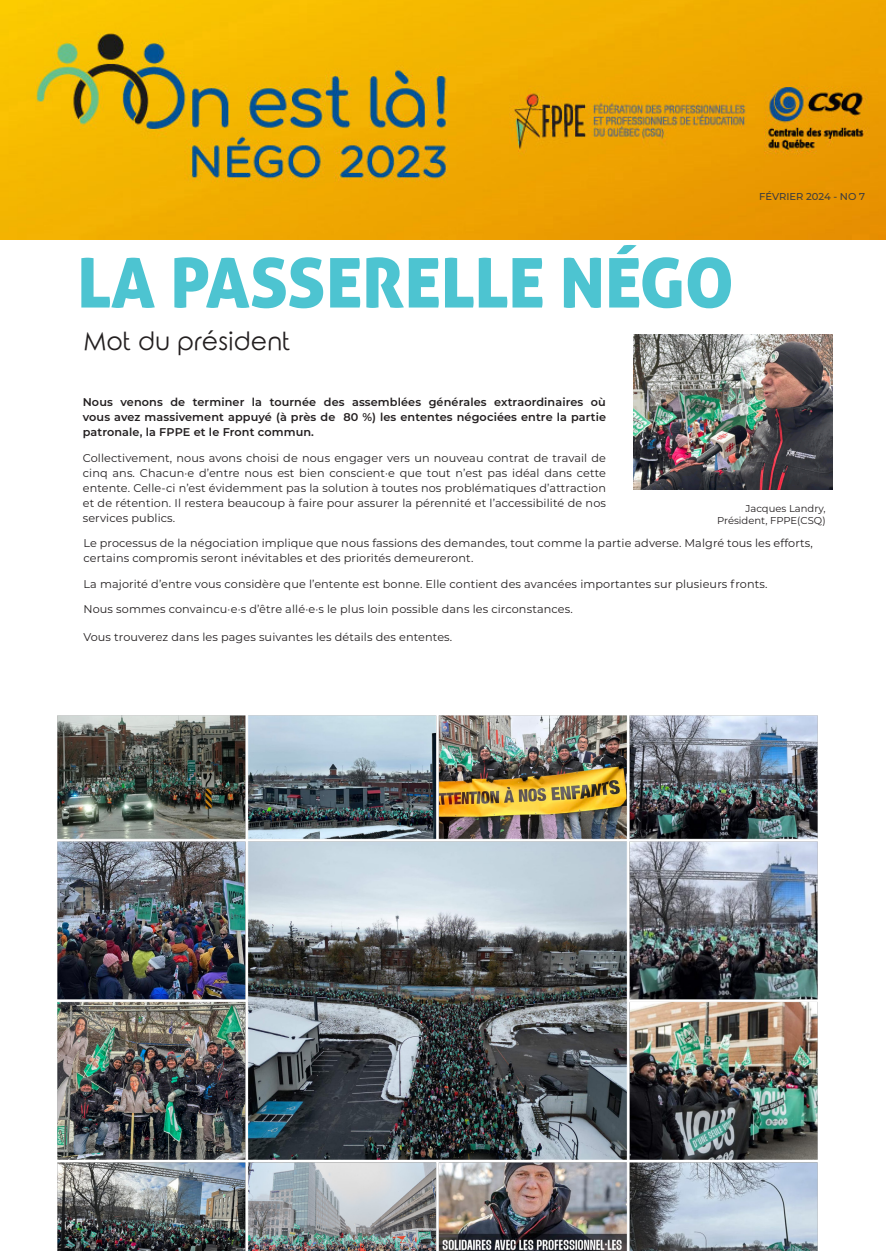
<style>
.page{position:relative;width:886px;height:1251px;background:#fff}
.page>*{position:absolute;margin:0;border:0;box-sizing:border-box;transform-origin:0 0}
.Titre_de_section_de_page_-_Noir{font:68.75px "Aller Display";color:#4dc4d1}
.Quote_centered{font:25px "Rounded Elegance";color:#231f20}
.Quote_centered-2{font:11.25px/15px "Montserrat";letter-spacing:.01em;color:#231f20}
.Quote_centered-3{font:600 11.25px/15px "Montserrat";letter-spacing:.01em;color:#231f20;text-align:justify}
.Quote_centered-4{font:10px "Montserrat";color:#231f20}
.Quote_centered-5{font:500 10px "Montserrat";color:#3e3e3f}
</style>
<div class="page">
<img style="left:0;top:0;width:886px;height:240px">
<img style="left:633px;top:335px;width:200px;height:154px">
<img style="left:57px;top:715px;width:761px;height:536px">
<p class="Titre_de_section_de_page_-_Noir" style="left:77px;top:239px;width:658px">LA PASSERELLE NÉGO</p>
<p class="Quote_centered" style="left:83px;top:327px;width:208px">Mot du président</p>
<p class="Quote_centered-5" style="left:759px;top:190px;width:107px">FÉVRIER 2024 - NO 7</p>
<p class="Quote_centered-3" style="left:83px;top:394px;width:525px">Nous venons de terminer la tournée des assemblées générales extraordinaires où vous avez massivement appuyé (à près de 80 %) les ententes négociées entre la partie patronale, la FPPE et le Front commun.</p>
<p class="Quote_centered-2" style="left:83px;top:450px;width:525px;text-align:justify">Collectivement, nous avons choisi de nous engager vers un nouveau contrat de travail de cinq ans. Chacun·e d’entre nous est bien conscient·e que tout n’est pas idéal dans cette entente. Celle-ci n’est évidemment pas la solution à toutes nos problématiques d’attraction et de rétention. Il restera beaucoup à faire pour assurer la pérennité et l’accessibilité de nos services publics.</p>
<p class="Quote_centered-4" style="left:745px;top:502px;width:82px">Jacques Landry,</p>
<p class="Quote_centered-4" style="left:717px;top:514px;width:110px">Président, FPPE(CSQ)</p>
<p class="Quote_centered-2" style="left:83px;top:535px;width:731px">Le processus de la négociation implique que nous fassions des demandes, tout comme la partie adverse. Malgré tous les efforts, certains compromis seront inévitables et des priorités demeureront.</p>
<p class="Quote_centered-2" style="left:83px;top:576px;width:685px">La majorité d’entre vous considère que l’entente est bonne. Elle contient des avancées importantes sur plusieurs fronts.</p>
<p class="Quote_centered-2" style="left:83px;top:601px;width:491px">Nous sommes convaincu·e·s d’être allé·e·s le plus loin possible dans les circonstances.</p>
<p class="Quote_centered-2" style="left:83px;top:629px;width:370px">Vous trouverez dans les pages suivantes les détails des ententes.</p>
</div>
